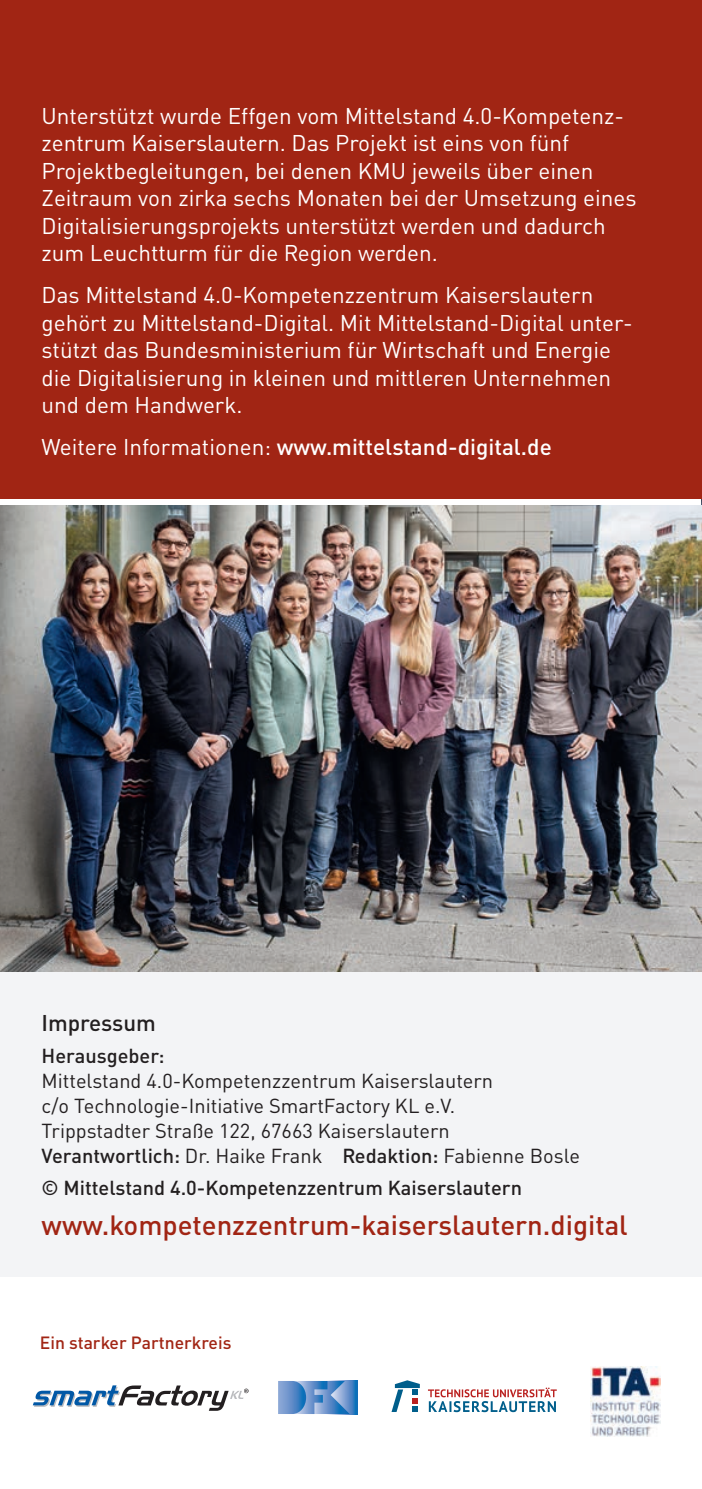
<style>
.page{position:relative;width:702px;height:1489px;background:#fff}
.page>*{position:absolute;margin:0;border:0;box-sizing:border-box;transform-origin:0 0}
.t1{font:500 27.5px "DINOT";color:#a12514}
.t2{font:22.5px/27.5px "DINOT";color:#fff}
.t3{font:500 22.5px "DINOT";color:#fff}
.t4{font:500 22.5px "DINOT";letter-spacing:-.005em;color:#231f20}
.t5{font:20px/25px "DINOT";color:#231f20}
.t6{font:500 20px "DINOT";color:#231f20}
.t7{font:500 17.5px "DINOT";color:#a12514}
.s1{font-weight:400}
.s2{font-weight:500}
</style>
<div class="page">
<img style="left:701px;top:198px;width:1px;height:1078px">
<svg style="left:701px;top:850px;width:1px;height:23px"></svg>
<hr style="left:701px;top:873px;width:1px;height:156px;background:#a12514">
<img style="left:0;top:505px;width:701px;height:466px">
<svg style="left:33px;top:1385px;width:215px;height:25px"></svg>
<svg style="left:349px;top:1380px;width:8px;height:33px"></svg>
<svg style="left:278px;top:1380px;width:71px;height:33px"></svg>
<svg style="left:428px;top:1387px;width:128px;height:24px"></svg>
<svg style="left:391px;top:1380px;width:29px;height:31px"></svg>
<img style="left:590px;top:1366px;width:70px;height:70px">
<div style="left:0;top:0;width:701px;height:498px;background:#a12514"></div>
<div style="left:0;top:971px;width:701px;height:305px;background:#f3f4f6"></div>
<p class="t2" style="left:42px;top:100px;width:596px">Unterstützt wurde Effgen vom Mittelstand 4.0-Kompetenz&shy;zentrum Kaiserslautern. Das Projekt ist eins von fünf Projektbegleitungen, bei denen KMU jeweils über einen Zeitraum von zirka sechs Monaten bei der Umsetzung eines Digitalisierungsprojekts unterstützt werden und dadurch zum Leuchtturm für die Region werden.</p>
<p class="t2" style="left:42px;top:280px;width:592px">Das Mittelstand 4.0-Kompetenzzentrum Kaiserslautern gehört zu Mittelstand-Digital. Mit Mittelstand-Digital unter&shy;stützt das Bundesministerium für Wirtschaft und Energie die Digitalisierung in kleinen und mittleren Unternehmen und dem Handwerk.</p>
<p class="t3" style="left:42px;top:429px;width:511px"><span class="s1">Weitere Informationen:</span> www.mittelstand-digital.de</p>
<p class="t4" style="left:42px;top:1004px;width:116px">Impressum</p>
<p class="t6" style="left:42px;top:1039px;width:124px">Herausgeber:</p>
<p class="t5" style="left:42px;top:1066px;width:540px">Mittelstand 4.0-Kompetenzzentrum Kaiserslautern<br>c/o Technologie-Initiative SmartFactory KL e.V.<br>Trippstadter Straße 122, 67663 Kaiserslautern <span class="s2">Verantwortlich:</span> Dr. Haike Frank <span class="s2">Redaktion:</span> Fabienne Bosle</p>
<p class="t6" style="left:42px;top:1171px;width:482px">© Mittelstand 4.0-Kompetenzzentrum Kaiserslautern</p>
<p class="t1" style="left:42px;top:1203px;width:587px">www. kompetenzzentrum-kaiserslautern.digital</p>
<p class="t7" style="left:40px;top:1329px;width:193px">Ein starker Partnerkreis</p>
</div>
